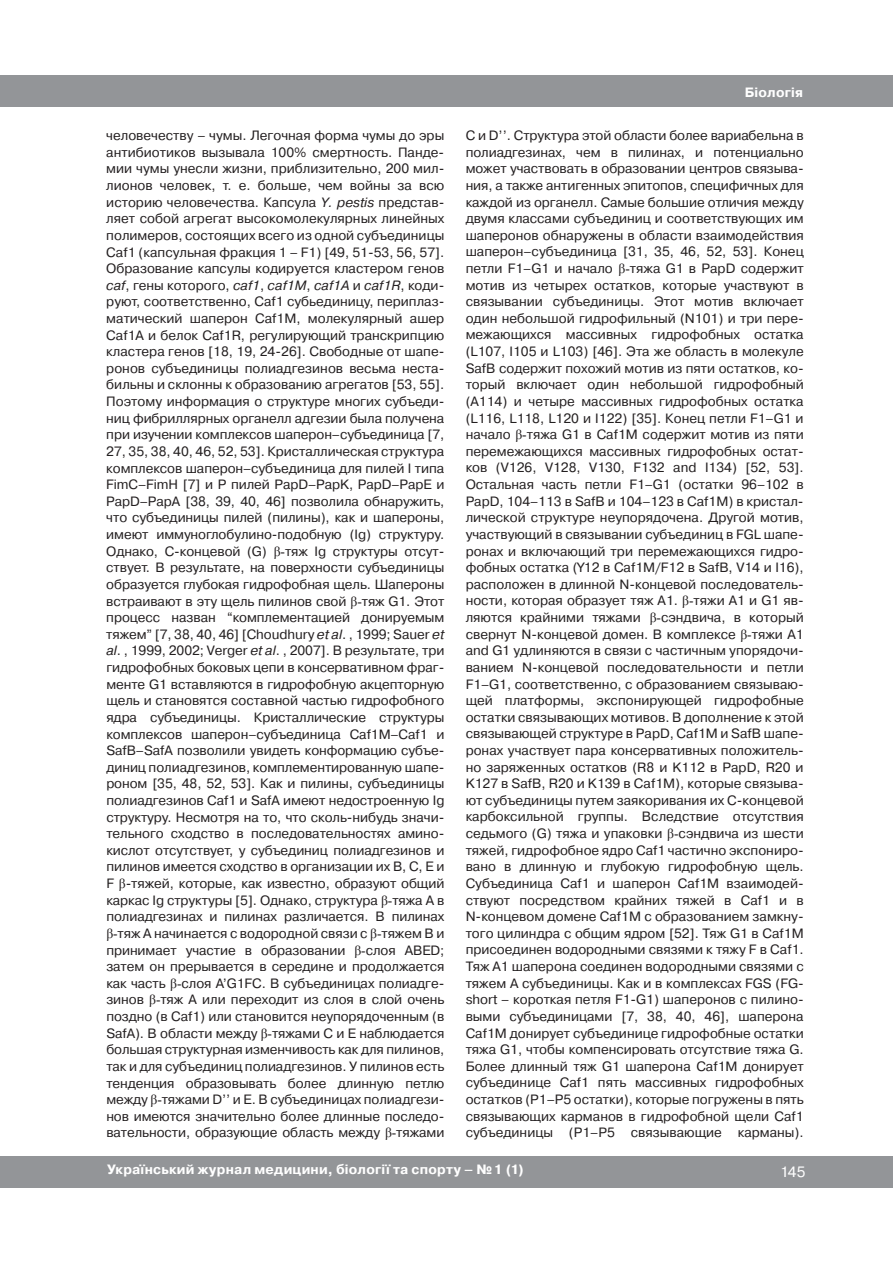
<style>
.page{position:relative;width:893px;height:1263px;background:#fff}
.page>*{position:absolute;margin:0;border:0;box-sizing:border-box;transform-origin:0 0}
.t1{font:15px "Pragmatica C";color:#fff}
.t2{font:13.5px/16.6px "Pragmatica C";letter-spacing:-.005em;color:#231f20}
.t3{font:700 13.5px "Pragmatica C";letter-spacing:.015em;color:#fff}
.s1{font-style:italic}
.s2{font-family:"Times New Roman"}
</style>
<div class="page">
<div style="left:0;top:1156px;width:893px;height:31px;background:#939598"></div>
<div style="left:0;top:76px;width:893px;height:31px;background:#939598"></div>
<p class="t3" style="left:745px;top:85px;width:60px">Біологія</p>
<p class="t2" style="left:106px;top:127px;width:340px">человечеству – чумы. Легочная форма чумы до эры антибиотиков вызывала 100% смертность. Панде&shy;мии чумы унесли жизни, приблизительно, 200 мил&shy;лионов человек, т. е. больше, чем войны за всю историю человечества. Капсула <span class="s1">Y. pestis</span> представ&shy;ляет собой агрегат высокомолекулярных линейных полимеров, состоящих всего из одной субъединицы Caf1 (капсульная фракция 1 – F1) [49, 51-53, 56, 57].<br>Образование капсулы кодируется кластером генов <span class="s1">caf</span>, гены которого, <span class="s1">caf1</span>, <span class="s1">caf1M</span>, <span class="s1">caf1A</span> и <span class="s1">caf1R</span>, коди&shy;руют, соответственно, Caf1 субьединицу, периплаз&shy;матический шаперон Caf1M, молекулярный ашер Caf1A и белок Caf1R, регулирующий транскрипцию кластера генов [18, 19, 24-26]. Свободные от шапе&shy;ронов субъединицы полиадгезинов весьма неста&shy;бильны и склонны к образованию агрегатов [53, 55].<br>Поэтому информация о структуре многих субъеди&shy;ниц фибриллярных органелл адгезии была получена при изучении комплексов шаперон–субъединица [7, 27, 35, 38, 40, 46, 52, 53]. Кристаллическая структура комплексов шаперон–субъединица для пилей I типа FimC–FimH [7] и P пилей PapD–PapK, PapD–PapE и PapD–PapA [38, 39, 40, 46] позволила обнаружить, что субъединицы пилей (пилины), как и шапероны, имеют иммуноглобулино-подобную (Ig) структуру.<br>Однако, C-концевой (G) <span class="s2">β-</span>тяж Ig структуры отсут&shy;ствует. В результате, на поверхности субъединицы образуется глубокая гидрофобная щель. Шапероны встраивают в эту щель пилинов свой <span class="s2">β-</span>тяж G1. Этот процесс назван “комплементацией донируемым тяжем” [7, 38, 40, 46] [Choudhury <span class="s1">et al</span>. , 1999; Sauer <span class="s1">et al</span>. , 1999, 2002; Verger <span class="s1">et al</span>. , 2007]. В результате, три гидрофобных боковых цепи в консервативном фраг&shy;менте G1 вставляются в гидрофобную акцепторную щель и становятся составной частью гидрофобного ядра субъединицы. Кристаллические структуры комплексов шаперон–субъединица Caf1M–Caf1 и SafB–SafA позволили увидеть конформацию субъе&shy;диниц полиадгезинов, комплементированную шапе&shy;роном [35, 48, 52, 53]. Как и пилины, субъединицы полиадгезинов Caf1 и SafA имеют недостроенную Ig структуру. Несмотря на то, что сколь-нибудь значи&shy;тельного сходство в последовательностях амино&shy;кислот отсутствует, у субъединиц полиадгезинов и пилинов имеется сходство в организации их B, C, E и F <span class="s2">β</span>-тяжей, которые, как известно, образуют общий каркас Ig структуры [5]. Однако, структура <span class="s2">β-</span>тяжа A в полиадгезинах и пилинах различается. В пилинах <span class="s2">β-</span>тяж A начинается с водородной связи с <span class="s2">β-</span>тяжем B и принимает участие в образовании <span class="s2">β-</span>слоя ABED; затем он прерывается в середине и продолжается как часть <span class="s2">β-</span>слоя A’G1FC. В субъединицах полиадге&shy;зинов <span class="s2">β-</span>тяж А или переходит из слоя в слой очень поздно (в Caf1) или становится неупорядоченным (в SafA). В области между <span class="s2">β-</span>тяжами C и E наблюдается большая структурная изменчивость как для пилинов, так и для субъединиц полиадгезинов. У пилинов есть тенденция образовывать более длинную петлю между <span class="s2">β-</span>тяжами D’’ и E. В субъединицах полиадгези&shy;нов имеются значительно более длинные последо&shy;вательности, образующие область между <span class="s2">β-</span>тяжами</p>
<p class="t2" style="left:466px;top:127px;width:340px;text-align:justify">C и D’’. Структура этой области более вариабельна в полиадгезинах, чем в пилинах, и потенциально может участвовать в образовании центров связыва&shy;ния, а также антигенных эпитопов, специфичных для каждой из органелл. Самые большие отличия между двумя классами субъединиц и соответствующих им шаперонов обнаружены в области взаимодействия шаперон–субъединица [31, 35, 46, 52, 53]. Конец петли F1–G1 и начало <span class="s2">β-</span>тяжа G1 в PapD содержит мотив из четырех остатков, которые участвуют в связывании субъединицы. Этот мотив включает один небольшой гидрофильный (N101) и три пере&shy;межающихся массивных гидрофобных остатка (L107, I105 и L103) [46]. Эта же область в молекуле SafB содержит похожий мотив из пяти остатков, ко&shy;торый включает один небольшой гидрофобный (A114) и четыре массивных гидрофобных остатка (L116, L118, L120 и I122) [35]. Конец петли F1–G1 и начало <span class="s2">β-</span>тяжа G1 в Caf1M содержит мотив из пяти перемежающихся массивных гидрофобных остат&shy;ков (V126, V128, V130, F132 and I134) [52, 53].<br>Остальная часть петли F1–G1 (остатки 96–102 в PapD, 104–113 в SafB и 104–123 в Caf1M) в кристал&shy;лической структуре неупорядочена. Другой мотив, участвующий в связывании субъединиц в FGL шапе&shy;ронах и включающий три перемежающихся гидро&shy;фобных остатка (Y12 в Caf1M/F12 в SafB, V14 и I16), расположен в длинной N-концевой последователь&shy;ности, которая образует тяж A1. <span class="s2">β-</span>тяжи A1 и G1 яв&shy;ляются крайними тяжами <span class="s2">β-</span>сэндвича, в который свернут N-концевой домен. В комплексе <span class="s2">β-</span>тяжи A1 and G1 удлиняются в связи с частичным упорядочи&shy;ванием N-концевой последовательности и петли F1–G1, соответственно, с образованием связываю&shy;щей платформы, экспонирующей гидрофобные остатки связывающих мотивов. В дополнение к этой связывающей структуре в PapD, Caf1M и SafB шапе&shy;ронах участвует пара консервативных положитель&shy;но заряженных остатков (R8 и K112 в PapD, R20 и K127 в SafB, R20 и K139 в Caf1M), которые связыва&shy;ют субъединицы путем заякоривания их C-концевой карбоксильной группы. Вследствие отсутствия седьмого (G) тяжа и упаковки <span class="s2">β-</span>сэндвича из шести тяжей, гидрофобное ядро Caf1 частично экспониро&shy;вано в длинную и глубокую гидрофобную щель.<br>Субъединица Caf1 и шаперон Caf1M взаимодей&shy;ствуют посредством крайних тяжей в Caf1 и в N-концевом домене Caf1M с образованием замкну&shy;того цилиндра с общим ядром [52]. Тяж G1 в Caf1M присоединен водородными связями к тяжу F в Caf1.<br>Тяж A1 шаперона соединен водородными связями с тяжем A субъединицы. Как и в комплексах FGS (FG&shy;short – короткая петля F1-G1) шаперонов с пилино&shy;выми субъединицами [7, 38, 40, 46], шаперона Caf1M донирует субъединице гидрофобные остатки тяжа G1, чтобы компенсировать отсутствие тяжа G.<br>Более длинный тяж G1 шаперона Caf1M донирует субъединице Caf1 пять массивных гидрофобных остатков (P1–P5 остатки), которые погружены в пять связывающих карманов в гидрофобной щели Caf1 субъединицы (P1–P5 связывающие карманы).</p>
<p class="t3" style="left:107px;top:1162px;width:418px">Український журнал медицини, біології та спорту – №1 (1)</p>
<p class="t1" style="left:780px;top:1163px;width:27px">145</p>
</div>
